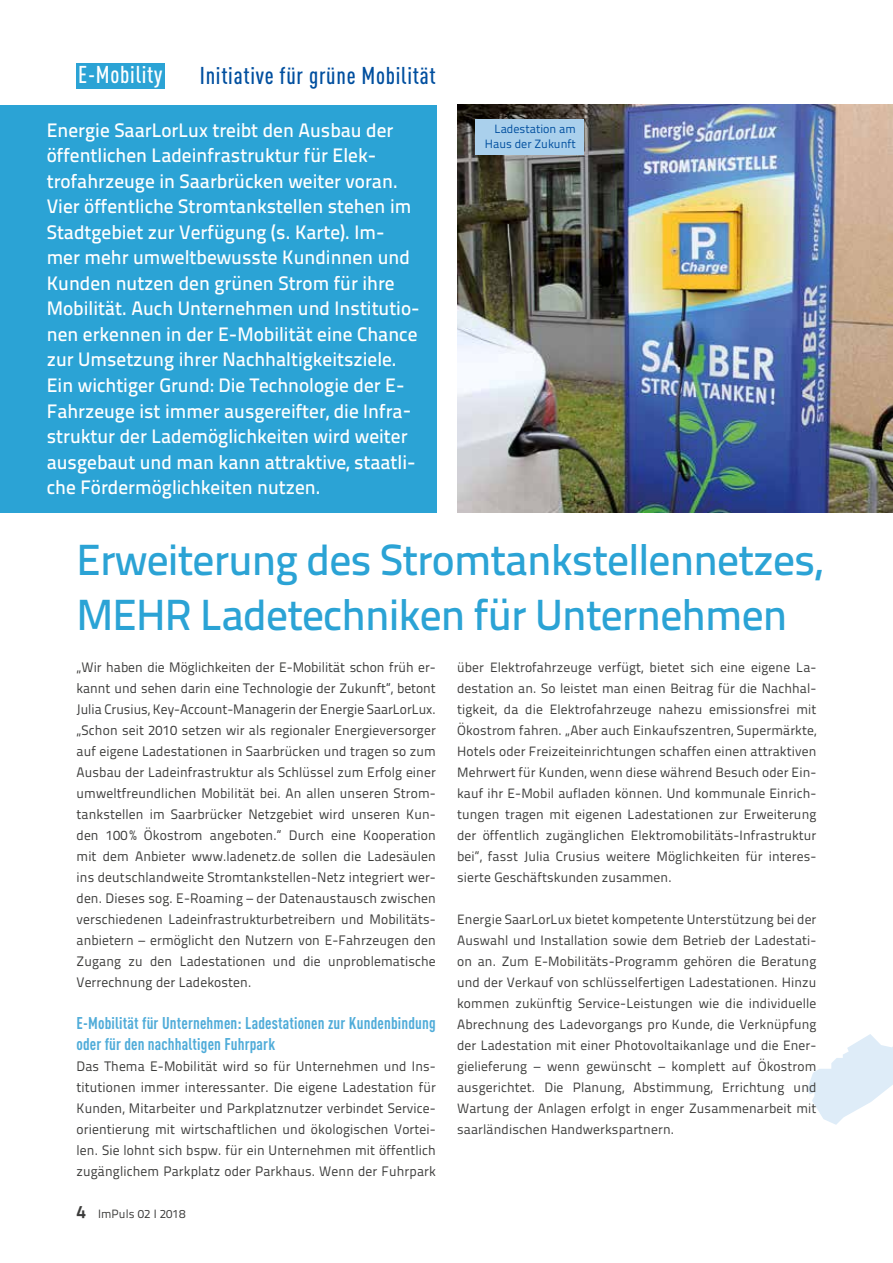
<style>
.page{position:relative;width:893px;height:1263px;background:#fff}
.page>*{position:absolute;margin:0;border:0;box-sizing:border-box;transform-origin:0 0}
.t1{font:43.5px/55.5px "Titillium Text 25 L 600 wt";letter-spacing:-.02em;color:#2ba3d5}
.t2{font:500 24px "DIN Cond";letter-spacing:.03em;color:#004f9f}
.t3{font:500 24px "DIN Cond";letter-spacing:.03em;color:#fff}
.t4{font:19.5px/25.5px "Titillium Text 25 L 600 wt";color:#fff}
.t5{font:700 16.8px/21px "DIN Cond";letter-spacing:.01em;color:#50acd9}
.t6{font:13.8px/21px "Titillium Text 25 L 400 wt";letter-spacing:.01em;color:#3c3c3b;text-align:justify}
.t7{font:13.5px/21px "Titillium Text 25 L 400 wt";letter-spacing:.01em;color:#3c3c3b;text-align:justify}
.t8{font:12px/15px "Titillium Text 25 L 400 wt";color:#004f9f;text-align:right}
.t9{font:12px "Titillium Text 25 L 400 wt";letter-spacing:.01em;color:#3c3c3b}
.s1{font-family:"Titillium Text 25 L 800 wt";font-size:18px}
</style>
<div class="page">
<svg style="left:807px;top:1034px;width:86px;height:91px"></svg>
<div style="left:0;top:105px;width:436px;height:407px;background:#2ba3d5"></div>
<div style="left:77px;top:63px;width:88px;height:25px;background:#2ba3d5"></div>
<img style="left:457px;top:105px;width:436px;height:407px">
<div style="left:475px;top:119px;width:109px;height:35px;background:#aad0ec"></div>
<h2 class="t3" style="left:78px;top:60px;width:86px">E-Mobility</h2>
<h2 class="t2" style="left:200px;top:61px;width:237px">Initiative für grüne Mobilität</h2>
<p class="t4" style="left:47px;top:116px;width:374px">Energie SaarLorLux treibt den Ausbau der öffentlichen Ladeinfrastruktur für Elek&shy;trofahrzeuge in Saarbrücken weiter voran.<br>Vier öffentliche Stromtankstellen stehen im Stadtgebiet zur Verfügung (s. Karte). Im&shy;mer mehr umweltbewusste Kundinnen und Kunden nutzen den grünen Strom für ihre Mobilität. Auch Unternehmen und Institutio&shy;nen erkennen in der E-Mobilität eine Chance zur Umsetzung ihrer Nachhaltigkeitsziele.<br>Ein wichtiger Grund: Die Technologie der E-Fahrzeuge ist immer ausgereifter, die Infra&shy;struktur der Lademöglichkeiten wird weiter ausgebaut und man kann attraktive, staatli&shy;che Fördermöglichkeiten nutzen.</p>
<p class="t8" style="left:485px;top:120px;width:92px">Ladestation am<br>Haus der Zukunft</p>
<h1 class="t1" style="left:77px;top:529px;width:747px">Erweiterung des Stromtankstellennetzes,<br>MEHR Ladetechniken für Unternehmen</h1>
<p class="t6" style="left:77px;top:656px;width:361px">„Wir haben die Möglichkeiten der E-Mobilität schon früh er&shy;kannt und sehen darin eine Technologie der Zukunft“, betont Julia Crusius, Key-Account-Managerin der Energie SaarLorLux. „Schon seit 2010 setzen wir als regionaler Energieversorger auf eigene Ladestationen in Saarbrücken und tragen so zum Ausbau der Ladeinfrastruktur als Schlüssel zum Erfolg einer umweltfreundlichen Mobilität bei. An allen unseren Strom&shy;tankstellen im Saarbrücker Netzgebiet wird unseren Kun&shy;den 100 % Ökostrom angeboten.“ Durch eine Kooperation mit dem Anbieter www.ladenetz.de sollen die Ladesäulen ins deutschlandweite Stromtankstellen-Netz integriert wer&shy;den. Dieses sog. E-Roaming – der Datenaustausch zwischen verschiedenen Ladeinfrastrukturbetreibern und Mobilitäts&shy;anbietern – ermöglicht den Nutzern von E-Fahrzeugen den Zugang zu den Ladestationen und die unproblematische Verrechnung der Ladekosten.</p>
<p class="t5" style="left:77px;top:1012px;width:361px">E-Mobilität für Unternehmen: Ladestationen zur Kundenbindung oder für den nachhaltigen Fuhrpark</p>
<p class="t6" style="left:77px;top:1055px;width:361px">Das Thema E-Mobilität wird so für Unternehmen und Ins&shy;titutionen immer interessanter. Die eigene Ladestation für Kunden, Mitarbeiter und Parkplatznutzer verbindet Service&shy;orientierung mit wirtschaftlichen und ökologischen Vortei&shy;len. Sie lohnt sich bspw. für ein Unternehmen mit öffentlich zugänglichem Parkplatz oder Parkhaus. Wenn der Fuhrpark</p>
<p class="t9" style="left:77px;top:1205px;width:110px"><span class="s1">4</span> ImPuls 02 I 2018</p>
<p class="t7" style="left:457px;top:656px;width:361px">über Elektrofahrzeuge verfügt, bietet sich eine eigene La&shy;destation an. So leistet man einen Beitrag für die Nachhal&shy;tigkeit, da die Elektrofahrzeuge nahezu emissionsfrei mit Ökostrom fahren. „Aber auch Einkaufszentren, Supermärkte, Hotels oder Freizeiteinrichtungen schaffen einen attraktiven Mehrwert für Kunden, wenn diese während Besuch oder Ein&shy;kauf ihr E-Mobil aufladen können. Und kommunale Einrich&shy;tungen tragen mit eigenen Ladestationen zur Erweiterung der öffentlich zugänglichen Elektromobilitäts-Infrastruktur bei“, fasst Julia Crusius weitere Möglichkeiten für interes&shy;sierte Geschäftskunden zusammen.</p>
<p class="t7" style="left:457px;top:908px;width:361px">Energie SaarLorLux bietet kompetente Unterstützung bei der Auswahl und Installation sowie dem Betrieb der Ladestati&shy;on an. Zum E-Mobilitäts-Programm gehören die Beratung und der Verkauf von schlüsselfertigen Ladestationen. Hinzu kommen zukünftig Service-Leistungen wie die individuelle Abrechnung des Ladevorgangs pro Kunde, die Verknüpfung der Ladestation mit einer Photovoltaikanlage und die Ener&shy;gielieferung – wenn gewünscht – komplett auf Ökostrom ausgerichtet. Die Planung, Abstimmung, Errichtung und Wartung der Anlagen erfolgt in enger Zusammenarbeit mit saarländischen Handwerkspartnern.</p>
</div>
